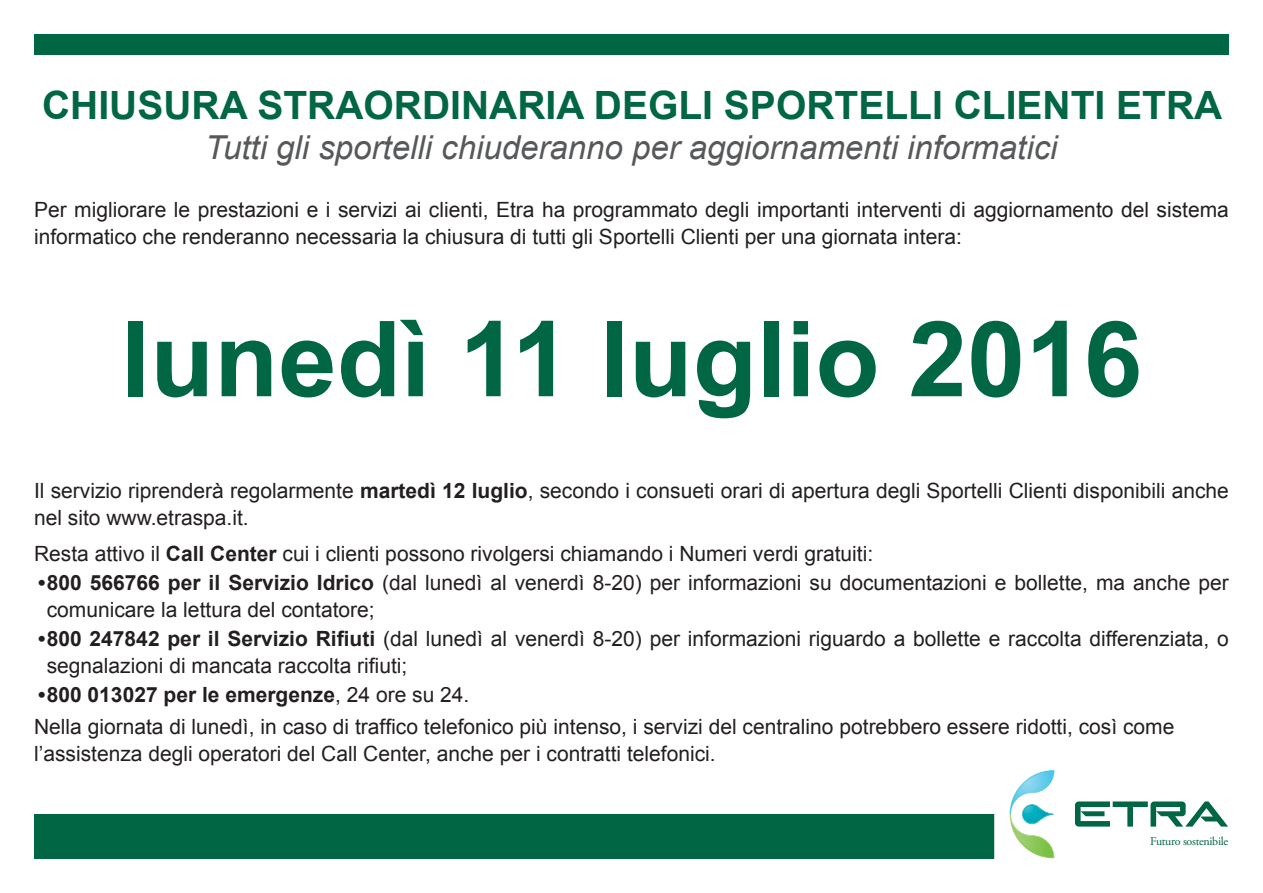
<style>
.page{position:relative;width:1263px;height:893px;background:#fff}
.page>*{position:absolute;margin:0;border:0;box-sizing:border-box;transform-origin:0 0}
.t1{font:700 105px "Arial";color:#064}
.t2{font:700 39px "Arial";color:#064}
.t3{font:italic 33px "Arial";color:#57585a}
.t4{font:21px/27px "Arial";color:#231f20}
.t5{font:12px "Adobe Garamond Pro";letter-spacing:-.025em;color:#064}
.s1{font-weight:700}
</style>
<div class="page">
<div style="left:34px;top:34px;width:1195px;height:20px;background:#064"></div>
<div style="left:34px;top:814px;width:1187px;height:45px;background:#064"></div>
<svg style="left:994px;top:770px;width:234px;height:89px"></svg>
<h2 class="t2" style="left:42px;top:79px;width:1182px">CHIUSURA STRAORDINARIA DEGLI SPORTELLI CLIENTI ETRA</h2>
<h3 class="t3" style="left:205px;top:126px;width:854px">Tutti gli sportelli chiuderanno per aggiornamenti informatici</h3>
<p class="t4" style="left:34px;top:196px;width:1196px">Per migliorare le prestazioni e i servizi ai clienti, Etra ha programmato degli importanti interventi di aggiornamento del sistema informatico che renderanno necessaria la chiusura di tutti gli Sportelli Clienti per una giornata intera:</p>
<h1 class="t1" style="left:121px;top:289px;width:1023px">lunedì 11 luglio 2016</h1>
<p class="t4" style="left:34px;top:478px;width:1196px">Il servizio riprenderà regolarmente <span class="s1">martedì 12 luglio</span>, secondo i consueti orari di apertura degli Sportelli Clienti disponibili anche nel sito www.etraspa.it.</p>
<p class="t4" style="left:34px;top:540px;width:841px">Resta attivo il <span class="s1">Call Center</span> cui i clienti possono rivolgersi chiamando i Numeri verdi gratuiti:</p>
<p class="t4" style="left:47px;top:569px;width:1183px;text-indent:-9px"><span class="s1">• 800 566766 per il Servizio Idrico</span> (dal lunedì al venerdì 8-20) per informazioni su documentazioni e bollette, ma anche per comunicare la lettura del contatore;</p>
<p class="t4" style="left:47px;top:625px;width:1184px;text-indent:-9px"><span class="s1">• 800 247842 per il Servizio Rifiuti</span> (dal lunedì al venerdì 8-20) per informazioni riguardo a bollette e raccolta differenziata, o segnalazioni di mancata raccolta rifiuti;</p>
<p class="t4" style="left:34px;top:679px;width:1142px;line-height:31.2px"><span class="s1">• 800 013027 per le emergenze</span>, 24 ore su 24.<br>Nella giornata di lunedì, in caso di traffico telefonico più intenso, i servizi del centralino potrebbero essere ridotti, così come</p>
<p class="t4" style="left:34px;top:740px;width:683px">l’assistenza degli operatori del Call Center, anche per i contratti telefonici.</p>
<p class="t5" style="left:1150px;top:834px;width:80px">Futuro sostenibile</p>
</div>
